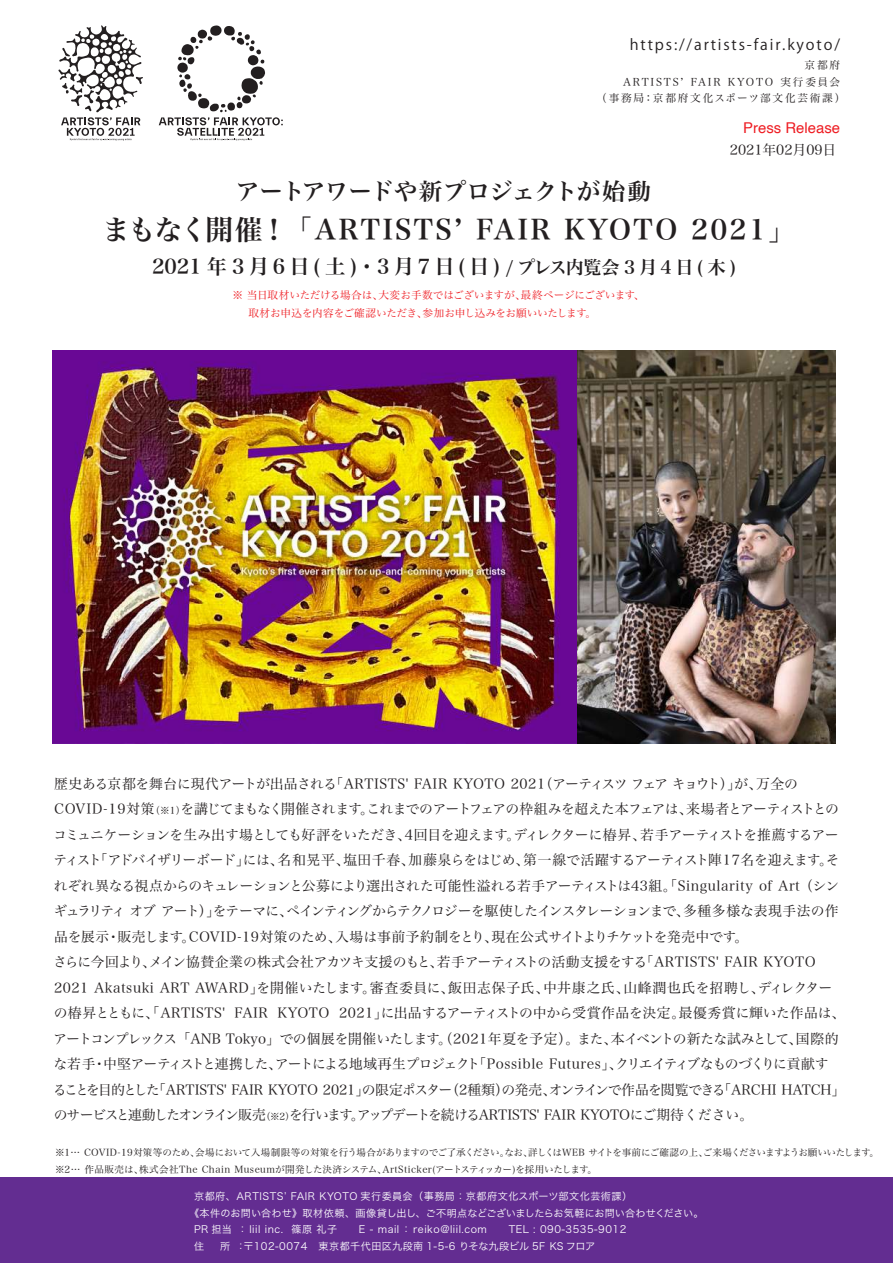
<style>
.page{position:relative;width:893px;height:1263px;background:#fff}
.page>*{position:absolute;margin:0;border:0;box-sizing:border-box;transform-origin:0 0}
.t1{font:27.6px "Hira Min Pro W6";letter-spacing:.08em;color:#231f20}
.t2{font:23.4px "Hira Min Pro W6";letter-spacing:-.015em;color:#231f20}
.t3{font:20.25px "Hira Min Pro W6";letter-spacing:.205em;color:#231f20}
.t4{font:14.85px "Koz Go Pro";letter-spacing:.125em;color:#231f20}
.t5{font:14.85px "Helvetica";color:#ee1d23}
.t6{font:13.8px/25.5px "Hira Min Pro W3";letter-spacing:-.02em;color:#231f20}
.t7{font:13.8px "Hira Min Pro W3";color:#231f20}
.t8{font:10.65px/18px "Hira Min Pro W3";letter-spacing:-.02em;color:#ee1d23}
.t9{font:10.65px "Hira Min Pro W3";letter-spacing:.17em;color:#231f20}
.t10{font:10.05px "Hira Kaku Pro W3";letter-spacing:.05em;color:#fff}
.t11{font:10.05px "Hira Kaku Pro W3";letter-spacing:.01em;color:#fff}
.t12{font:9.6px/16.8px "Hira Min Pro W3";letter-spacing:-.01em;color:#231f20}
.s1{font-size:18px}
.s2{font-size:9.6px}
</style>
<div class="page">
<div style="left:0;top:1178px;width:893px;height:85px;background:#632d91"></div>
<svg style="left:159px;top:25px;width:124px;height:116px"></svg>
<svg style="left:58px;top:25px;width:85px;height:116px"></svg>
<img style="left:577px;top:350px;width:259px;height:394px">
<img style="left:53px;top:350px;width:524px;height:394px">
<p class="t4" style="left:630px;top:35px;width:212px">https://artists-fair.kyoto/</p>
<p class="t9" style="left:804px;top:56px;width:37px">京都府</p>
<p class="t9" style="left:623px;top:73px;width:218px">ARTISTSʼ FAIR KYOTO 実行委員会</p>
<p class="t9" style="left:596px;top:89px;width:251px">（事務局：京都府文化スポーツ部文化芸術課）</p>
<h2 class="t2" style="left:236px;top:170px;width:416px">アートアワードや新プロジェクトが始動</h2>
<p class="t5" style="left:743px;top:116px;width:98px">Press Release</p>
<p class="t7" style="left:730px;top:138px;width:108px">2021年02月09日</p>
<h1 class="t1" style="left:102px;top:205px;width:695px">まもなく開催！「ARTISTSʼ FAIR KYOTO 2021」</h1>
<h3 class="t3" style="left:152px;top:249px;width:585px">2021年3月6日(土)・3月7日(日) <span class="s1">/プレス内覧会3月4日(木)</span></h3>
<p class="t8" style="left:233px;top:285px;width:413px">※ 当日取材いただける場合は、大変お手数ではございますが、最終ページにございます、　 取材お申込を内容をご確認いただき、参加お申し込みをお願いいたします。</p>
<p class="t6" style="left:53px;top:770px;width:794px">歴史ある京都を舞台に現代アートが出品される「ARTISTS' FAIR KYOTO 2021（アーティスツ フェア キョウト）」が、万全のCOVID-19対策<span class="s2">（※1）</span>を講じてまもなく開催されます。これまでのアートフェアの枠組みを超えた本フェアは、来場者とアーティストとのコミュニケーションを生み出す場としても好評をいただき、4回目を迎えます。ディレクターに椿昇、若手アーティストを推薦するアーティスト「アドバイザリーボード」には、名和晃平、塩田千春、加藤泉らをはじめ、第一線で活躍するアーティスト陣17名を迎えます。それぞれ異なる視点からのキュレーションと公募により選出された可能性溢れる若手アーティストは43組。「Singularity of Art （シンギュラリティ オブ アート）」をテーマに、ペインティングからテクノロジーを駆使したインスタレーションまで、多種多様な表現手法の作品を展示・販売します。COVID-19対策のため、入場は事前予約制をとり、現在公式サイトよりチケットを発売中です。<br>さらに今回より、メイン協賛企業の株式会社アカツキ支援のもと、若手アーティストの活動支援をする「ARTISTS' FAIR KYOTO 2021 Akatsuki ART AWARD」を開催いたします。審査委員に、飯田志保子氏、中井康之氏、山峰潤也氏を招聘し、ディレクターの椿昇とともに、「ARTISTS' FAIR KYOTO 2021」に出品するアーティストの中から受賞作品を決定。最優秀賞に輝いた作品は、アートコンプレックス「ANB Tokyo」での個展を開催いたします。（2021年夏を予定）。また、本イベントの新たな試みとして、国際的な若手・中堅アーティストと連携した、アートによる地域再生プロジェクト「Possible Futures」、クリエイティブなものづくりに貢献す<br>ることを目的とした「ARTISTS' FAIR KYOTO 2021」の限定ポスター（2種類）の発売、オンラインで作品を閲覧できる「ARCHI HATCH」のサービスと連動したオンライン販売<span class="s2">（※2）</span>を行います。アップデートを続けるARTISTS' FAIR KYOTOにご期待ください。</p>
<p class="t12" style="left:55px;top:1143px;width:825px">※1… COVID-19対策等のため、会場において入場制限等の対策を行う場合がありますのでご了承ください。なお、詳しくはWEB サイトを事前にご確認の上、ご来場くださいますようお願いいたします。※2… 作品販売は、株式会社The Chain Museumが開発した決済システム、ArtSticker(アートスティッカー)を採用いたします。</p>
<p class="t10" style="left:194px;top:1188px;width:440px">京都府、ARTISTSʼ FAIR KYOTO 実行委員会（事務局：京都府文化スポーツ部文化芸術課）</p>
<p class="t11" style="left:189px;top:1204px;width:516px">《本件のお問い合わせ》取材依頼、画像貸し出し、ご不明点などございましたらお気軽にお問い合わせください。</p>
<p class="t10" style="left:194px;top:1221px;width:434px">PR 担当 ： liil inc. 篠原 礼子　　E - mail ： reiko@liil.com　　TEL : 090-3535-9012</p>
<p class="t10" style="left:194px;top:1237px;width:12px">住</p>
<p class="t10" style="left:220px;top:1237px;width:376px">所 ：〒102-0074　東京都千代田区九段南 1-5-6 りそな九段ビル 5F KS フロア</p>
</div>
